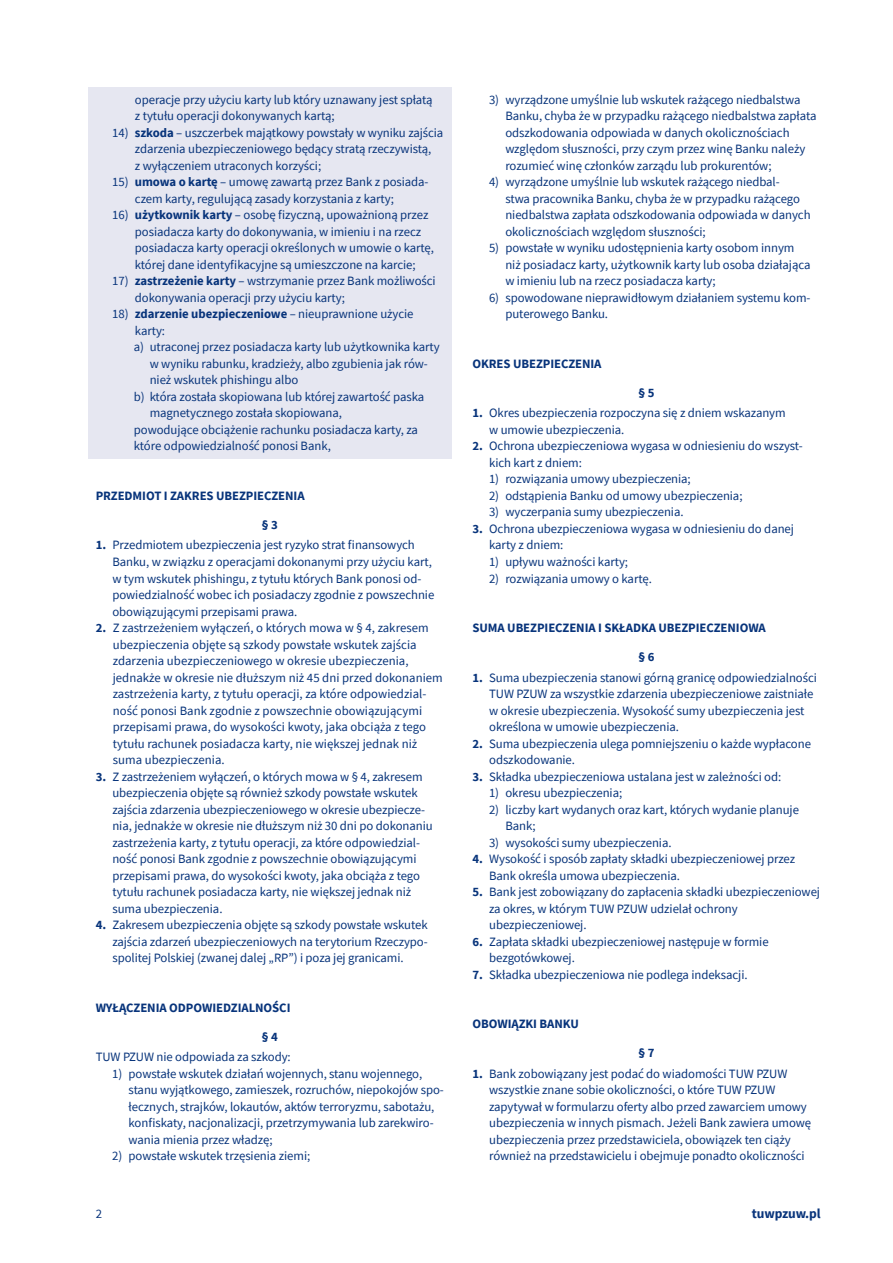
<style>
.page{position:relative;width:893px;height:1263px;background:#fff}
.page>*{position:absolute;margin:0;border:0;box-sizing:border-box;transform-origin:0 0}
.t1{font:700 13.5px "Source Sans Pro";letter-spacing:-.005em;color:#08347b}
._1_Treść_normal_I_st{font:12.75px/16.5px "Source Sans Pro";letter-spacing:-.005em;color:#08347b}
._2_II_st_1cyfra_pod{font:12.75px/16.5px "Source Sans Pro";letter-spacing:-.005em;color:#08347b}
._5_III_st_pod_2_cyfr{font:12.75px/16.5px "Source Sans Pro";letter-spacing:-.005em;color:#08347b}
._01_ROZDZIAŁ{font:700 12.75px "Source Sans Pro";letter-spacing:-.005em;color:#08347b}
._02_PARAGRAF{font:700 12.75px "Source Sans Pro";color:#08347b}
.s1{font-weight:700}
</style>
<div class="page">
<div style="left:88px;top:87px;width:364px;height:372px;background:#e6e7f1"></div>
<p class="_2_II_st_1cyfra_pod" style="left:135px;top:91px;width:299px">operacje przy użyciu karty lub który uznawany jest spłatą z tytułu operacji dokonywanych kartą;</p>
<p class="_2_II_st_1cyfra_pod" style="left:135px;top:124px;width:310px;text-indent:-23px">14) <span class="s1">szkoda</span> – uszczerbek majątkowy powstały w wyniku zajścia zdarzenia ubezpieczeniowego będący stratą rzeczywistą,<br>z wyłączeniem utraconych korzyści;</p>
<p class="_2_II_st_1cyfra_pod" style="left:135px;top:174px;width:295px;text-indent:-23px">15) <span class="s1">umowa o kartę</span> – umowę zawartą przez Bank z posiada&shy;czem karty, regulującą zasady korzystania z karty;</p>
<p class="_2_II_st_1cyfra_pod" style="left:135px;top:207px;width:301px;text-indent:-23px">16) <span class="s1">użytkownik karty</span> – osobę fizyczną, upoważnioną przez posiadacza karty do dokonywania, w imieniu i na rzecz posiadacza karty operacji określonych w umowie o kartę, której dane identyfikacyjne są umieszczone na karcie;</p>
<p class="_2_II_st_1cyfra_pod" style="left:135px;top:273px;width:302px;text-indent:-23px">17) <span class="s1">zastrzeżenie karty</span> – wstrzymanie przez Bank możliwości dokonywania operacji przy użyciu karty;</p>
<p class="_2_II_st_1cyfra_pod" style="left:135px;top:306px;width:280px;text-indent:-23px">18) <span class="s1">zdarzenie ubezpieczeniowe</span> – nieuprawnione użycie karty:</p>
<p class="_5_III_st_pod_2_cyfr" style="left:150px;top:339px;width:292px;text-indent:-16px">a) utraconej przez posiadacza karty lub użytkownika karty w wyniku rabunku, kradzieży, albo zgubienia jak rów&shy;nież wskutek phishingu albo</p>
<p class="_5_III_st_pod_2_cyfr" style="left:150px;top:388px;width:276px;text-indent:-16px">b) która została skopiowana lub której zawartość paska magnetycznego została skopiowana,</p>
<p class="_5_III_st_pod_2_cyfr" style="left:134px;top:421px;width:285px">powodujące obciążenie rachunku posiadacza karty, za które odpowiedzialność ponosi Bank,</p>
<p class="_01_ROZDZIAŁ" style="left:96px;top:487px;width:211px">PRZEDMIOT I ZAKRES UBEZPIECZENIA</p>
<p class="_02_PARAGRAF" style="left:262px;top:516px;width:17px">§3</p>
<p class="_1_Treść_normal_I_st" style="left:112px;top:537px;width:323px;text-indent:-17px"><span class="s1">1.</span> Przedmiotem ubezpieczenia jest ryzyko strat finansowych Banku, w związku z operacjami dokonanymi przy użyciu kart, w tym wskutek phishingu, z tytułu których Bank ponosi od&shy;powiedzialność wobec ich posiadaczy zgodnie z powszechnie obowiązującymi przepisami prawa.</p>
<p class="_1_Treść_normal_I_st" style="left:113px;top:619px;width:332px;text-indent:-17px"><span class="s1">2.</span> Z zastrzeżeniem wyłączeń, o których mowa w § 4, zakresem ubezpieczenia objęte są szkody powstałe wskutek zajścia zdarzenia ubezpieczeniowego w okresie ubezpieczenia, jednakże w okresie nie dłuższym niż 45 dni przed dokonaniem zastrzeżenia karty, z tytułu operacji, za które odpowiedzial&shy;ność ponosi Bank zgodnie z powszechnie obowiązującymi przepisami prawa, do wysokości kwoty, jaka obciąża z tego tytułu rachunek posiadacza karty, nie większej jednak niż suma ubezpieczenia.</p>
<p class="_1_Treść_normal_I_st" style="left:112px;top:768px;width:322px;text-indent:-17px"><span class="s1">3.</span> Z zastrzeżeniem wyłączeń, o których mowa w § 4, zakresem ubezpieczenia objęte są również szkody powstałe wskutek zajścia zdarzenia ubezpieczeniowego w okresie ubezpiecze&shy;nia, jednakże w okresie nie dłuższym niż 30 dni po dokonaniu zastrzeżenia karty, z tytułu operacji, za które odpowiedzial&shy;ność ponosi Bank zgodnie z powszechnie obowiązującymi przepisami prawa, do wysokości kwoty, jaka obciąża z tego tytułu rachunek posiadacza karty, nie większej jednak niż suma ubezpieczenia.</p>
<p class="_1_Treść_normal_I_st" style="left:112px;top:916px;width:317px;text-align:justify;text-indent:-17px"><span class="s1">4.</span> Zakresem ubezpieczenia objęte są szkody powstałe wskutek zajścia zdarzeń ubezpieczeniowych na terytorium Rzeczypo&shy;spolitej Polskiej (zwanej dalej „RP”) i poza jej granicami.</p>
<p class="_01_ROZDZIAŁ" style="left:96px;top:999px;width:196px">WYŁĄCZENIA ODPOWIEDZIALNOŚCI</p>
<p class="_02_PARAGRAF" style="left:262px;top:1028px;width:17px">§4</p>
<p class="_1_Treść_normal_I_st" style="left:96px;top:1048px;width:197px">TUW PZUW nie odpowiada za szkody:</p>
<p class="_2_II_st_1cyfra_pod" style="left:129px;top:1065px;width:317px;text-indent:-16px">1) powstałe wskutek działań wojennych, stanu wojennego, stanu wyjątkowego, zamieszek, rozruchów, niepokojów spo&shy;łecznych, strajków, lokautów, aktów terroryzmu, sabotażu, konfiskaty, nacjonalizacji, przetrzymywania lub zarekwiro&shy;wania mienia przez władzę;</p>
<p class="_2_II_st_1cyfra_pod" style="left:112px;top:1147px;width:199px">2) powstałe wskutek trzęsienia ziemi;</p>
<p class="_2_II_st_1cyfra_pod" style="left:505px;top:91px;width:313px;text-indent:-16px">3) wyrządzone umyślnie lub wskutek rażącego niedbalstwa Banku, chyba że w przypadku rażącego niedbalstwa zapłata odszkodowania odpowiada w danych okolicznościach względom słuszności, przy czym przez winę Banku należy rozumieć winę członków zarządu lub prokurentów;</p>
<p class="_2_II_st_1cyfra_pod" style="left:505px;top:174px;width:307px;text-indent:-16px">4) wyrządzone umyślnie lub wskutek rażącego niedbal-<br>stwa pracownika Banku, chyba że w przypadku rażącego niedbalstwa zapłata odszkodowania odpowiada w danych okolicznościach względom słuszności;</p>
<p class="_2_II_st_1cyfra_pod" style="left:505px;top:240px;width:306px;text-indent:-16px">5) powstałe w wyniku udostępnienia karty osobom innym niż posiadacz karty, użytkownik karty lub osoba działająca w imieniu lub na rzecz posiadacza karty;</p>
<p class="_2_II_st_1cyfra_pod" style="left:505px;top:289px;width:307px;text-indent:-16px">6) spowodowane nieprawidłowym działaniem systemu kom&shy;puterowego Banku.</p>
<p class="_01_ROZDZIAŁ" style="left:472px;top:355px;width:131px">OKRES UBEZPIECZENIA</p>
<p class="_02_PARAGRAF" style="left:639px;top:384px;width:17px">§5</p>
<p class="_1_Treść_normal_I_st" style="left:489px;top:405px;width:298px;text-indent:-17px"><span class="s1">1.</span> Okres ubezpieczenia rozpoczyna się z dniem wskazanym w umowie ubezpieczenia.</p>
<p class="_1_Treść_normal_I_st" style="left:489px;top:438px;width:315px;text-indent:-17px"><span class="s1">2.</span> Ochrona ubezpieczeniowa wygasa w odniesieniu do wszyst&shy;kich kart z dniem:</p>
<p class="_2_II_st_1cyfra_pod" style="left:489px;top:471px;width:203px">1) rozwiązania umowy ubezpieczenia;</p>
<p class="_2_II_st_1cyfra_pod" style="left:489px;top:487px;width:255px">2) odstąpienia Banku od umowy ubezpieczenia;</p>
<p class="_2_II_st_1cyfra_pod" style="left:489px;top:504px;width:196px">3) wyczerpania sumy ubezpieczenia.</p>
<p class="_1_Treść_normal_I_st" style="left:489px;top:520px;width:306px;text-indent:-17px"><span class="s1">3.</span> Ochrona ubezpieczeniowa wygasa w odniesieniu do danej karty z dniem:</p>
<p class="_2_II_st_1cyfra_pod" style="left:489px;top:553px;width:141px">1) upływu ważności karty;</p>
<p class="_2_II_st_1cyfra_pod" style="left:489px;top:570px;width:164px">2) rozwiązania umowy o kartę.</p>
<p class="_01_ROZDZIAŁ" style="left:472px;top:619px;width:295px">SUMA UBEZPIECZENIA I SKŁADKA UBEZPIECZENIOWA</p>
<p class="_02_PARAGRAF" style="left:639px;top:648px;width:17px">§6</p>
<p class="_1_Treść_normal_I_st" style="left:489px;top:669px;width:329px;text-indent:-17px"><span class="s1">1.</span> Suma ubezpieczenia stanowi górną granicę odpowiedzialności TUW PZUW za wszystkie zdarzenia ubezpieczeniowe zaistniałe w okresie ubezpieczenia. Wysokość sumy ubezpieczenia jest określona w umowie ubezpieczenia.</p>
<p class="_1_Treść_normal_I_st" style="left:489px;top:735px;width:323px;text-indent:-17px"><span class="s1">2.</span> Suma ubezpieczenia ulega pomniejszeniu o każde wypłacone odszkodowanie.</p>
<p class="_1_Treść_normal_I_st" style="left:472px;top:768px;width:310px"><span class="s1">3.</span> Składka ubezpieczeniowa ustalana jest w zależności od:</p>
<p class="_2_II_st_1cyfra_pod" style="left:489px;top:784px;width:135px">1) okresu ubezpieczenia;</p>
<p class="_2_II_st_1cyfra_pod" style="left:505px;top:801px;width:295px;text-indent:-16px">2) liczby kart wydanych oraz kart, których wydanie planuje<br>Bank;</p>
<p class="_2_II_st_1cyfra_pod" style="left:489px;top:834px;width:184px">3) wysokości sumy ubezpieczenia.</p>
<p class="_1_Treść_normal_I_st" style="left:489px;top:850px;width:308px;text-indent:-17px"><span class="s1">4.</span> Wysokość i sposób zapłaty składki ubezpieczeniowej przez<br>Bank określa umowa ubezpieczenia.</p>
<p class="_1_Treść_normal_I_st" style="left:489px;top:883px;width:332px;text-indent:-17px"><span class="s1">5.</span> Bank jest zobowiązany do zapłacenia składki ubezpieczeniowej za okres, w którym TUW PZUW udzielał ochrony ubezpieczeniowej.</p>
<p class="_1_Treść_normal_I_st" style="left:489px;top:933px;width:281px;text-indent:-17px"><span class="s1">6.</span> Zapłata składki ubezpieczeniowej następuje w formie bezgotówkowej.</p>
<p class="_1_Treść_normal_I_st" style="left:472px;top:966px;width:277px"><span class="s1">7.</span> Składka ubezpieczeniowa nie podlega indeksacji.</p>
<p class="_01_ROZDZIAŁ" style="left:472px;top:1015px;width:108px">OBOWIĄZKI BANKU</p>
<p class="_02_PARAGRAF" style="left:639px;top:1044px;width:17px">§7</p>
<p class="_1_Treść_normal_I_st" style="left:489px;top:1065px;width:324px;text-indent:-17px"><span class="s1">1.</span> Bank zobowiązany jest podać do wiadomości TUW PZUW wszystkie znane sobie okoliczności, o które TUW PZUW zapytywał w formularzu oferty albo przed zawarciem umowy ubezpieczenia w innych pismach. Jeżeli Bank zawiera umowę ubezpieczenia przez przedstawiciela, obowiązek ten ciąży również na przedstawicielu i obejmuje ponadto okoliczności</p>
<p class="_1_Treść_normal_I_st" style="left:96px;top:1206px;width:8px">2</p>
<p class="t1" style="left:752px;top:1205px;width:71px">tuwpzuw.pl</p>
</div>
